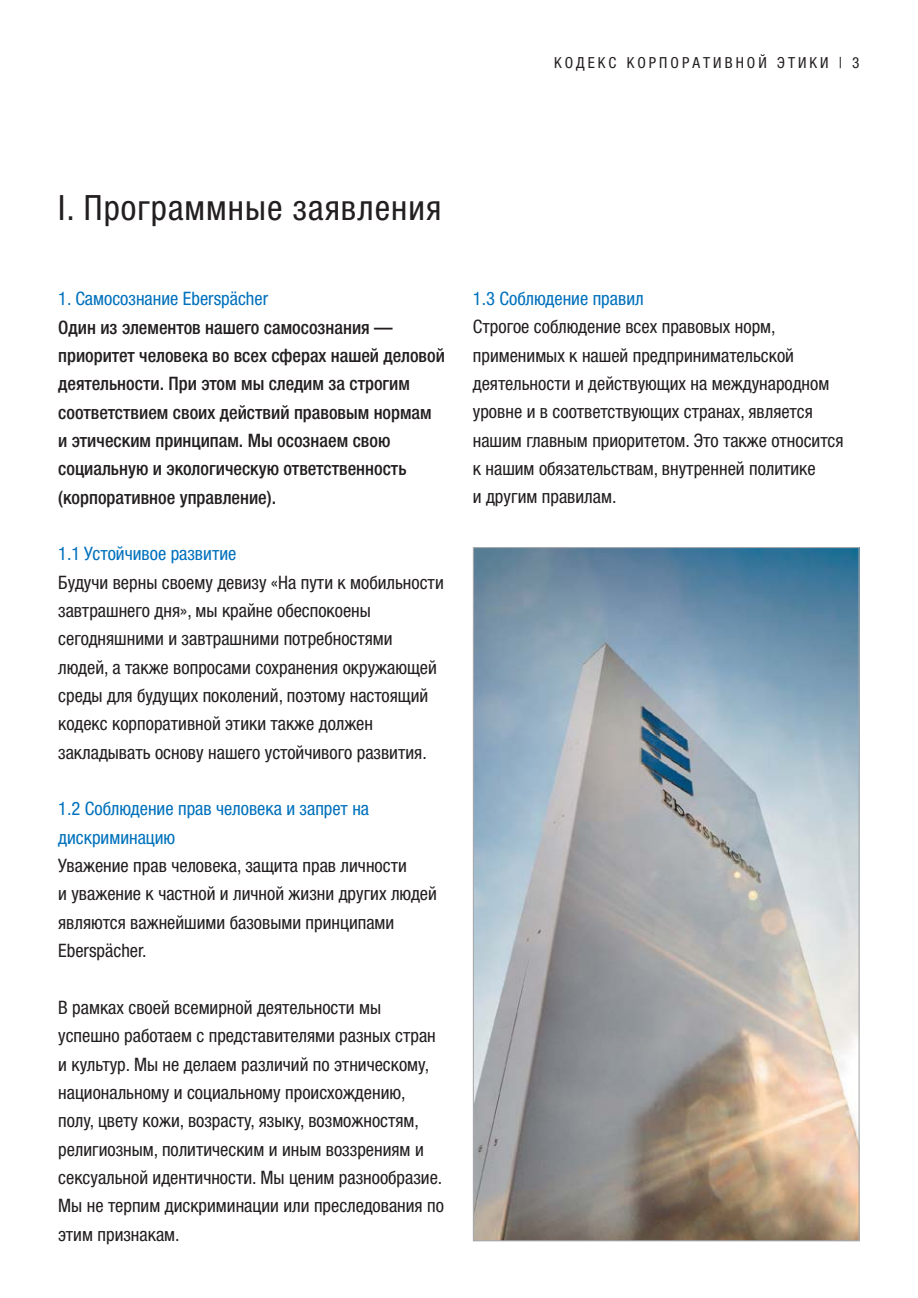
<style>
.page{position:relative;width:918px;height:1298px;background:#fff}
.page>*{position:absolute;margin:0;border:0;box-sizing:border-box;transform-origin:0 0}
.t1{font:condensed 34.8px "Helvetica Neue LTW1 G";letter-spacing:.03em;color:#231f20}
.t2{font:condensed 18.6px/28.4px "Helvetica Neue LTW1 G";color:#231f20}
.t3{font:500 condensed 18.6px/28.4px "Helvetica Neue LTW1 G";color:#231f20}
.t4{font:condensed 18.6px/28.4px "Helvetica Neue LTW1 G";color:#0071bc}
.t5{font:condensed 15.2px "Helvetica Neue LTW1 G";letter-spacing:.2em;color:#231f20}
</style>
<div class="page">
<img style="left:475px;top:549px;width:383px;height:690px">
<p class="t5" style="left:554px;top:53px;width:307px">КОДЕКС КОРПОРАТИВНОЙ ЭТИКИ | 3</p>
<h1 class="t1" style="left:58px;top:188px;width:385px">I. Программные заявления</h1>
<p class="t4" style="left:58px;top:285px;width:212px">1. Самосознание Eberspächer</p>
<p class="t3" style="left:58px;top:313px;width:388px">Один из элементов нашего самосознания — приоритет человека во всех сферах нашей деловой деятельности. При этом мы следим за строгим соответствием своих действий правовым нормам и этическим принципам. Мы осознаем свою социальную и экологическую ответственность (корпоративное управление).</p>
<p class="t4" style="left:58px;top:540px;width:180px">1.1 Устойчивое развитие</p>
<p class="t2" style="left:58px;top:568px;width:387px">Будучи верны своему девизу «На пути к мобильности завтрашнего дня», мы крайне обеспокоены сегодняшними и завтрашними потребностями людей, а также вопросами сохранения окружающей среды для будущих поколений, поэтому настоящий кодекс корпоративной этики также должен закладывать основу нашего устойчивого развития.</p>
<p class="t4" style="left:58px;top:795px;width:312px">1.2 Соблюдение прав человека и запрет на дискриминацию</p>
<p class="t2" style="left:58px;top:851px;width:380px">Уважение прав человека, защита прав личности<br>и уважение к частной и личной жизни других людей являются важнейшими базовыми принципами Eberspächer.</p>
<p class="t2" style="left:58px;top:993px;width:387px">В рамках своей всемирной деятельности мы успешно работаем с представителями разных стран и культур. Мы не делаем различий по этническому, национальному и социальному происхождению, полу, цвету кожи, возрасту, языку, возможностям, религиозным, политическим и иным воззрениям и сексуальной идентичности. Мы ценим разнообразие.<br>Мы не терпим дискриминации или преследования по этим признакам.</p>
<p class="t4" style="left:473px;top:284px;width:172px">1.3 Соблюдение правил</p>
<p class="t2" style="left:473px;top:313px;width:372px">Строгое соблюдение всех правовых норм, применимых к нашей предпринимательской деятельности и действующих на международном уровне и в соответствующих странах, является нашим главным приоритетом. Это также относится к нашим обязательствам, внутренней политике<br>и другим правилам.</p>
</div>
